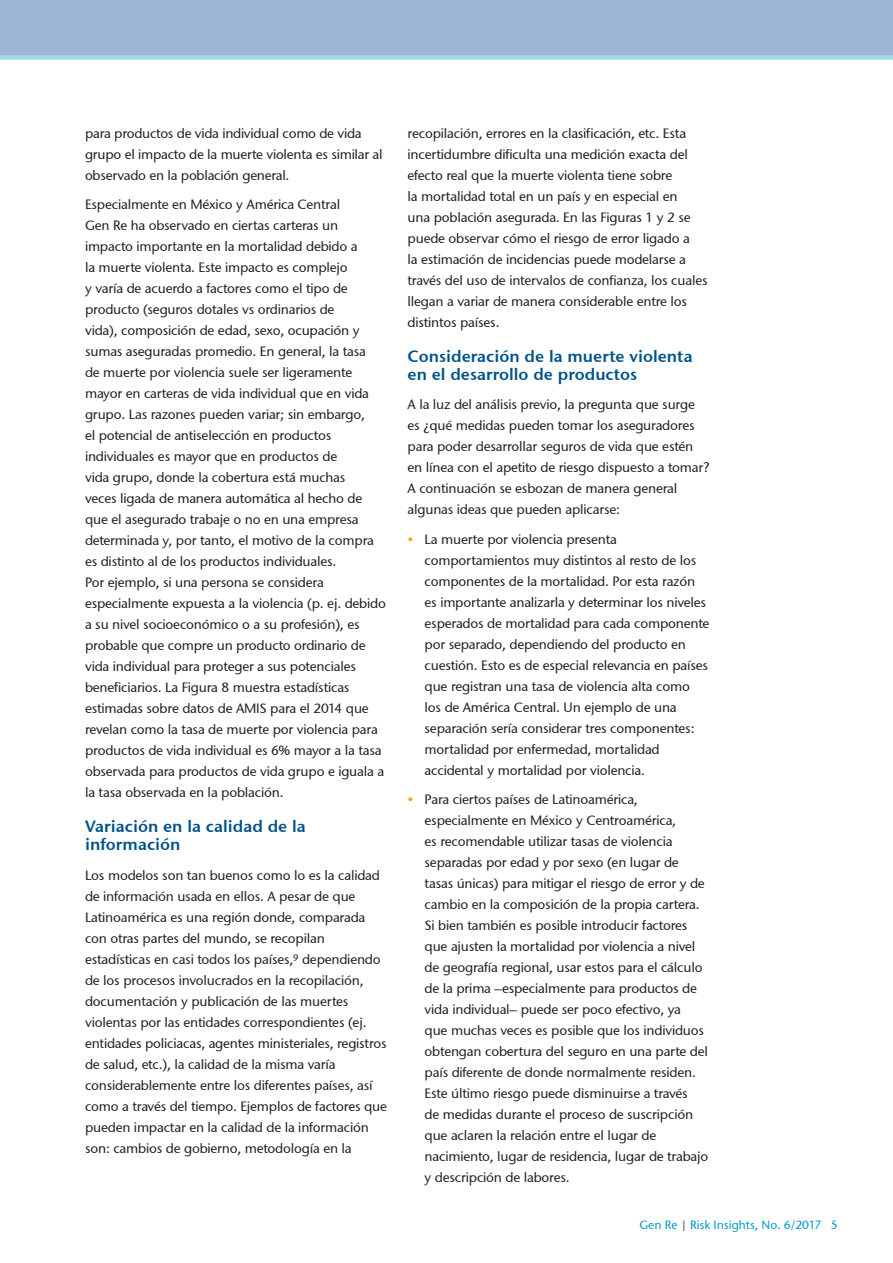
<style>
.page{position:relative;width:893px;height:1263px;background:#fff}
.page>*{position:absolute;margin:0;border:0;box-sizing:border-box;transform-origin:0 0}
.Subhead{font:600 16.5px/18px "Stone Sans GC Re";color:#00538a}
.Bodytext{font:13.5px/21px "Stone Sans GC Re";letter-spacing:-.015em;color:#231f20}
.t1{font:12px "Stone Sans GC Re";color:#0099c8}
.s1{color:#f9a21c}
.s2{color:#5c686f}
</style>
<div class="page">
<div style="left:0;top:0;width:893px;height:55px;background:#9db5d3"></div>
<div style="left:0;top:55px;width:893px;height:5px;background:#a3d7ec"></div>
<p class="Bodytext" style="left:85px;top:122px;width:299px">para productos de vida individual como de vida grupo el impacto de la muerte violenta es similar al observado en la población general.</p>
<p class="Bodytext" style="left:85px;top:194px;width:302px">Especialmente en México y América Central<br>Gen Re ha observado en ciertas carteras un impacto importante en la mortalidad debido a<br>la muerte violenta. Este impacto es complejo<br>y varía de acuerdo a factores como el tipo de producto (seguros dotales vs ordinarios de<br>vida), composición de edad, sexo, ocupación y sumas aseguradas promedio. En general, la tasa<br>de muerte por violencia suele ser ligeramente mayor en carteras de vida individual que en vida grupo. Las razones pueden variar; sin embargo,<br>el potencial de antiselección en productos individuales es mayor que en productos de<br>vida grupo, donde la cobertura está muchas<br>veces ligada de manera automática al hecho de que el asegurado trabaje o no en una empresa determinada y, por tanto, el motivo de la compra es distinto al de los productos individuales.<br>Por ejemplo, si una persona se considera especialmente expuesta a la violencia (p. ej. debido a su nivel socioeconómico o a su profesión), es probable que compre un producto ordinario de vida individual para proteger a sus potenciales beneficiarios. La Figura 8 muestra estadísticas estimadas sobre datos de AMIS para el 2014 que revelan como la tasa de muerte por violencia para productos de vida individual es 6% mayor a la tasa observada para productos de vida grupo e iguala a la tasa observada en la población.</p>
<p class="Subhead" style="left:85px;top:817px;width:222px">Variación en la calidad de la información</p>
<p class="Bodytext" style="left:85px;top:864px;width:303px">Los modelos son tan buenos como lo es la calidad de información usada en ellos. A pesar de que Latinoamérica es una región donde, comparada con otras partes del mundo, se recopilan estadísticas en casi todos los países,<sup>9</sup> dependiendo de los procesos involucrados en la recopilación, documentación y publicación de las muertes violentas por las entidades correspondientes (ej. entidades policiacas, agentes ministeriales, registros de salud, etc.), la calidad de la misma varía considerablemente entre los diferentes países, así como a través del tiempo. Ejemplos de factores que pueden impactar en la calidad de la información son: cambios de gobierno, metodología en la</p>
<p class="Bodytext" style="left:408px;top:122px;width:301px">recopilación, errores en la clasificación, etc. Esta incertidumbre dificulta una medición exacta del efecto real que la muerte violenta tiene sobre<br>la mortalidad total en un país y en especial en<br>una población asegurada. En las Figuras 1 y 2 se puede observar cómo el riesgo de error ligado a<br>la estimación de incidencias puede modelarse a través del uso de intervalos de confianza, los cuales llegan a variar de manera considerable entre los distintos países.</p>
<p class="Subhead" style="left:408px;top:347px;width:287px">Consideración de la muerte violenta en el desarrollo de productos</p>
<p class="Bodytext" style="left:408px;top:394px;width:303px">A la luz del análisis previo, la pregunta que surge es ¿qué medidas pueden tomar los aseguradores para poder desarrollar seguros de vida que estén en línea con el apetito de riesgo dispuesto a tomar?<br>A continuación se esbozan de manera general algunas ideas que pueden aplicarse:</p>
<p class="Bodytext" style="left:425px;top:528px;width:286px;text-indent:-17px"><span class="s1">•</span> La muerte por violencia presenta comportamientos muy distintos al resto de los componentes de la mortalidad. Por esta razón es importante analizarla y determinar los niveles esperados de mortalidad para cada componente por separado, dependiendo del producto en cuestión. Esto es de especial relevancia en países que registran una tasa de violencia alta como los de América Central. Un ejemplo de una separación sería considerar tres componentes: mortalidad por enfermedad, mortalidad accidental y mortalidad por violencia.</p>
<p class="Bodytext" style="left:425px;top:789px;width:285px;text-indent:-17px"><span class="s1">•</span> Para ciertos países de Latinoamérica, especialmente en México y Centroamérica,<br>es recomendable utilizar tasas de violencia separadas por edad y por sexo (en lugar de tasas únicas) para mitigar el riesgo de error y de cambio en la composición de la propia cartera.<br>Si bien también es posible introducir factores que ajusten la mortalidad por violencia a nivel de geografía regional, usar estos para el cálculo de la prima –especialmente para productos de vida individual– puede ser poco efectivo, ya<br>que muchas veces es posible que los individuos obtengan cobertura del seguro en una parte del país diferente de donde normalmente residen.<br>Este último riesgo puede disminuirse a través<br>de medidas durante el proceso de suscripción que aclaren la relación entre el lugar de nacimiento, lugar de residencia, lugar de trabajo y descripción de labores.</p>
<p class="t1" style="left:639px;top:1218px;width:200px">Gen Re <span class="s2">|</span> Risk Insights, No. 6/2017 5</p>
</div>
